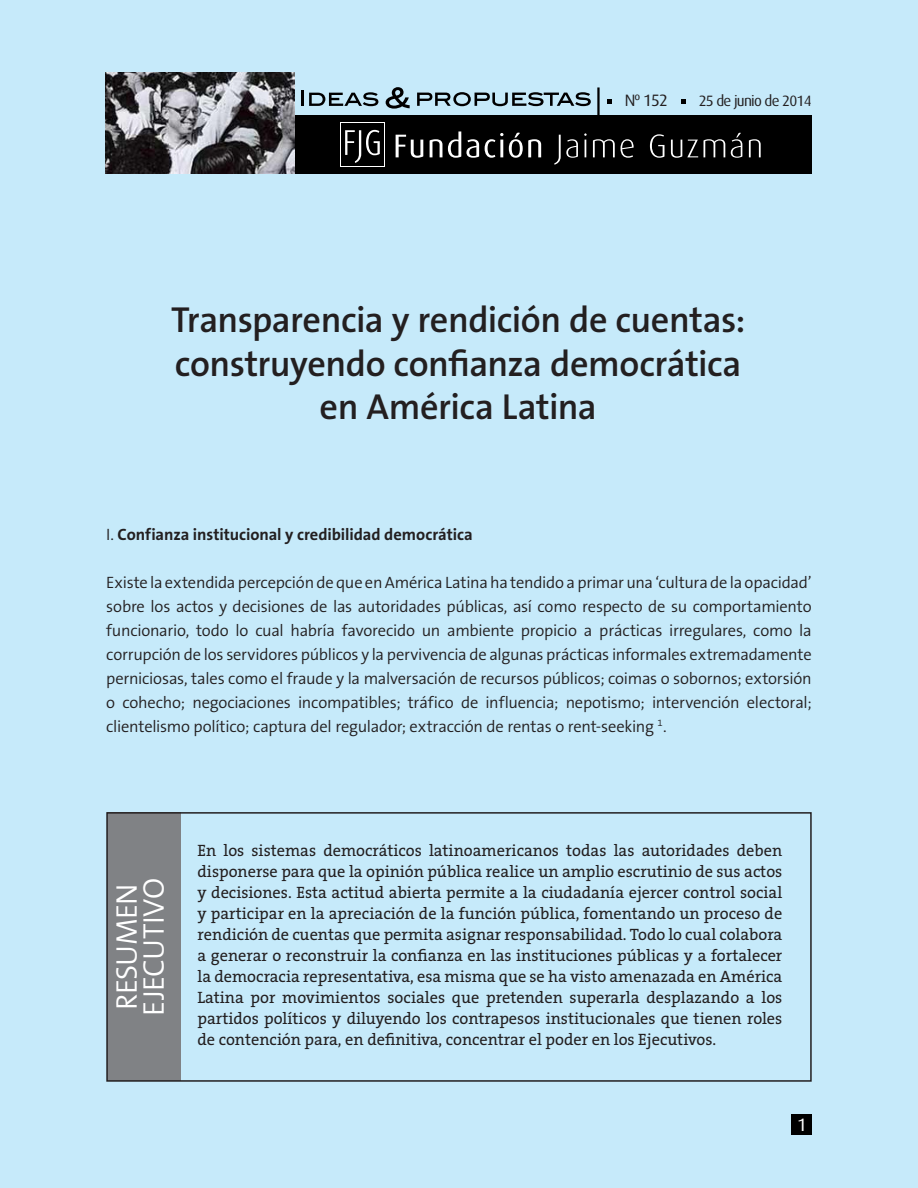
<style>
.page{position:relative;width:918px;height:1188px;background:#c6eafa}
.page>*{position:absolute;margin:0;border:0;box-sizing:border-box;transform-origin:0 0}
.Título_1{font:600 36.3px/43.5px "The Sans B6";letter-spacing:-.015em;color:#231f20}
.t1{font:300 30px "The Sans B4";letter-spacing:-.02em;color:#fff}
.t2{font:18px "Dax";color:#fff}
.t3{font:16.5px/21px "The Serif B5 Plain";color:#231f20;text-align:justify}
.t4{font:300 16.5px/24px "The Sans B4";letter-spacing:-.015em;color:#231f20;text-align:justify}
.t5{font:700 16.5px "The Sans B7";letter-spacing:-.005em;color:#231f20}
.t6{font:16.5px "Dax";color:#231f20}
.t7{font:15px "Dax";letter-spacing:-.05em;color:#231f20}
.s1{font-family:"The Sans B4";font-weight:300}
</style>
<div class="page">
<div style="left:107px;top:813px;width:73px;height:268px;background:#808285"></div>
<div style="left:106px;top:812px;width:706px;height:270px;border:2px solid #231f20"></div>
<div style="left:290px;top:115px;width:522px;height:59px;background:#000"></div>
<img style="left:106px;top:72px;width:188px;height:102px">
<hr style="left:597px;top:87px;width:3px;height:28px;background:#000">
<svg style="left:302px;top:90px;width:76px;height:16px"></svg>
<svg style="left:417px;top:92px;width:174px;height:14px"></svg>
<svg style="left:386px;top:87px;width:24px;height:22px"></svg>
<svg style="left:608px;top:99px;width:4px;height:4px"></svg>
<svg style="left:682px;top:99px;width:4px;height:4px"></svg>
<div style="left:792px;top:1115px;width:20px;height:20px;background:#000"></div>
<svg style="left:340px;top:123px;width:45px;height:44px"></svg>
<div style="left:341px;top:124px;width:43px;height:42px;background:#000"></div>
<svg style="left:345px;top:130px;width:35px;height:33px"></svg>
<svg style="left:396px;top:131px;width:365px;height:34px"></svg>
<p class="t6" style="left:625px;top:91px;width:45px">Nº 152</p>
<p class="t7" style="left:699px;top:92px;width:114px">25 de junio de 2014</p>
<p class="Título_1" style="left:171px;top:299px;width:576px">Transparencia y rendición de cuentas: construyendo confianza democrática</p>
<p class="Título_1" style="left:320px;top:386px;width:279px">en América Latina</p>
<p class="t5" style="left:106px;top:525px;width:368px"><span class="s1">I.</span> Confianza institucional y credibilidad democrática</p>
<p class="t4" style="left:106px;top:571px;width:707px">Existe la extendida percepción de que en América Latina ha tendido a primar una ‘cultura de la opacidad’ sobre los actos y decisiones de las autoridades públicas, así como respecto de su comportamiento funcionario, todo lo cual habría favorecido un ambiente propicio a prácticas irregulares, como la corrupción de los servidores públicos y la pervivencia de algunas prácticas informales extremadamente perniciosas, tales como el fraude y la malversación de recursos públicos; coimas o sobornos; extorsión o cohecho; negociaciones incompatibles; tráfico de influencia; nepotismo; intervención electoral; clientelismo político; captura del regulador; extracción de rentas o rent-seeking <sup>1</sup>.</p>
<p class="t1" style="left:111px;top:1010px;width:128px;rotate:-90deg">RESUMEN</p>
<p class="t1" style="left:138px;top:1016px;width:139px;rotate:-90deg">EJECUTIVO</p>
<p class="t3" style="left:198px;top:841px;width:586px">En los sistemas democráticos latinoamericanos todas las autoridades deben disponerse para que la opinión pública realice un amplio escrutinio de sus actos y decisiones. Esta actitud abierta permite a la ciudadanía ejercer control social y participar en la apreciación de la función pública, fomentando un proceso de rendición de cuentas que permita asignar responsabilidad. Todo lo cual colabora a generar o reconstruir la confianza en las instituciones públicas y a fortalecer la democracia representativa, esa misma que se ha visto amenazada en América Latina por movimientos sociales que pretenden superarla desplazando a los partidos políticos y diluyendo los contrapesos institucionales que tienen roles de contención para, en definitiva, concentrar el poder en los Ejecutivos.</p>
<p class="t2" style="left:797px;top:1115px;width:11px">1</p>
</div>
